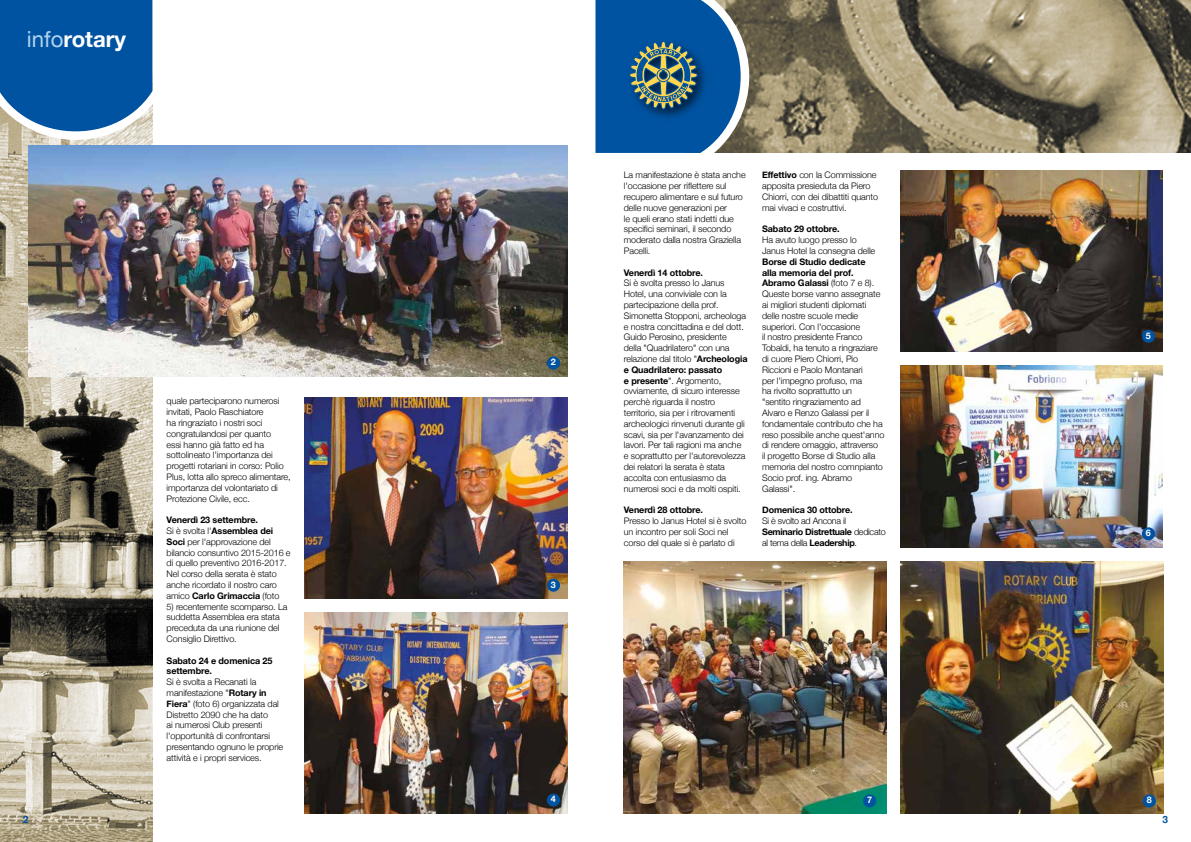
<style>
.page{position:relative;width:1191px;height:842px;background:#fff}
.page>*{position:absolute;margin:0;border:0;box-sizing:border-box;transform-origin:0 0}
.t1{font:700 22.2px "Helvetica Neue";color:#fff}
.t2{font:700 10px "Helvetica Neue";color:#0053a1}
.t3{font:300 9px/10.8px "Helvetica Neue";letter-spacing:-.01em;color:#000}
.t4{font:700 9px/10.8px "Helvetica Neue";letter-spacing:-.01em;color:#000}
.t5{font:300 9px/10.8px "Helvetica Neue";letter-spacing:-.03em;color:#000}
.t6{font:700 9px "Helvetica Neue";color:#fff}
.s1{font-weight:400;color:#b0d2f0}
.s2{font-weight:700}
</style>
<div class="page">
<img style="left:900px;top:561px;width:263px;height:253px">
<img style="left:0;top:140px;width:152px;height:702px">
<svg style="left:0;top:0;width:153px;height:140px;background:#2268a9"></svg>
<img style="left:749px;top:0;width:442px;height:153px">
<svg style="left:595px;top:0;width:154px;height:153px;background:#276598"></svg>
<img style="left:305px;top:398px;width:262px;height:201px">
<img style="left:305px;top:612px;width:262px;height:202px">
<div style="left:1142px;top:794px;width:14px;height:13px;background:#0053a1;border-radius:50%"></div>
<img style="left:900px;top:170px;width:262px;height:182px">
<img style="left:900px;top:366px;width:262px;height:181px">
<div style="left:1141px;top:330px;width:14px;height:13px;background:#0053a1;border-radius:50%"></div>
<div style="left:1141px;top:527px;width:14px;height:13px;background:#0053a1;border-radius:50%"></div>
<img style="left:28px;top:145px;width:539px;height:232px">
<div style="left:547px;top:356px;width:13px;height:13px;background:#0053a1;border-radius:50%"></div>
<div style="left:547px;top:579px;width:13px;height:13px;background:#0053a1;border-radius:50%"></div>
<div style="left:547px;top:793px;width:13px;height:13px;background:#0053a1;border-radius:50%"></div>
<img style="left:624px;top:561px;width:262px;height:253px">
<div style="left:863px;top:794px;width:13px;height:13px;background:#0053a1;border-radius:50%"></div>
<h1 class="t1" style="left:27px;top:26px;width:101px"><span class="s1">info</span>rotary</h1>
<p class="t3" style="left:167px;top:395px;width:126px">quale parteciparono numerosi invitati, Paolo Raschiatore<br>ha ringraziato i nostri soci congratulandosi per quanto<br>essi hanno già fatto ed ha sottolineato l'importanza dei progetti rotariani in corso: Polio<br>Plus, lotta allo spreco alimentare, importanza del volontariato di<br>Protezione Civile, ecc.</p>
<p class="t3" style="left:167px;top:514px;width:126px"><span class="s2">Venerdì 23 settembre.<br></span>Si è svolta l'<span class="s2">Assemblea dei<br>Soci</span> per l'approvazione del bilancio consuntivo 2015-2016 e di quello preventivo 2016-2017.<br>Nel corso della serata è stato anche ricordato il nostro caro amico <span class="s2">Carlo Grimaccia</span> (foto</p>
<p class="t3" style="left:167px;top:601px;width:122px">5) recentemente scomparso. La suddetta Assemblea era stata preceduta da una riunione del<br>Consiglio Direttivo.</p>
<p class="t4" style="left:167px;top:655px;width:107px">Sabato 24 e domenica 25 settembre.</p>
<p class="t3" style="left:167px;top:676px;width:118px">Si è svolta a Recanati la manifestazione "<span class="s2">Rotary in<br>Fiera</span>" (foto 6) organizzata dal<br>Distretto 2090 che ha dato<br>ai numerosi Club presenti l'opportunità di confrontarsi presentando ognuno le proprie attività e i propri services.</p>
<p class="t6" style="left:551px;top:356px;width:7px">2</p>
<p class="t6" style="left:551px;top:579px;width:7px">3</p>
<p class="t3" style="left:624px;top:170px;width:123px">La manifestazione è stata anche l'occasione per riflettere sul recupero alimentare e sul futuro delle nuove generazioni per<br>le queli erano stati indetti due specifici seminari, il secondo moderato dalla nostra Graziella<br>Pacelli.</p>
<p class="t4" style="left:624px;top:267px;width:81px">Venerdì 14 ottobre.</p>
<p class="t3" style="left:624px;top:278px;width:125px">Si è svolta presso lo Janus<br>Hotel, una conviviale con la partecipazione della prof.<br>Simonetta Stopponi, archeologa e nostra concittadina e del dott.<br>Guido Perosino, presidente<br>della "Quadrilatero" con una relazione dal titolo "<span class="s2">Archeologia e Quadrilatero: passato<br>e presente</span>". Argomento, ovviamente, di sicuro interesse perchè riguarda il nostro territorio, sia per i ritrovamenti archeologici rinvenuti durante gli scavi, sia per l'avanzamento dei lavori. Per tali ragioni ma anche e soprattutto per l'autorevolezza dei relatori la serata è stata accolta con entusiasmo da numerosi soci e da molti ospiti.</p>
<p class="t4" style="left:624px;top:504px;width:81px">Venerdì 28 ottobre.</p>
<p class="t3" style="left:624px;top:515px;width:124px">Presso lo Janus Hotel si è svolto un incontro per soli Soci nel corso del quale si è parlato di</p>
<p class="t3" style="left:762px;top:170px;width:117px"><span class="s2">Effettivo</span> con la Commissione apposita presieduta da Piero<br>Chiorri, con dei dibattiti quanto mai vivaci e costruttivi.</p>
<p class="t4" style="left:762px;top:224px;width:79px">Sabato 29 ottobre.</p>
<p class="t3" style="left:762px;top:234px;width:115px">Ha avuto luogo presso lo<br>Janus Hotel la consegna delle</p>
<p class="t3" style="left:762px;top:256px;width:124px"><span class="s2">Borse di Studio dedicate<br>alla memoria del prof.<br>Abramo Galassi</span> (foto 7 e 8).<br>Queste borse vanno assegnate ai migliori studenti diplomati delle nostre scuole medie superiori. Con l'occasione<br>il nostro presidente Franco<br>Tobaldi, ha tenuto a ringraziare di cuore Piero Chiorri, Pio<br>Riccioni e Paolo Montanari<br>per l'impegno profuso, ma<br>ha rivolto soprattutto un<br>"sentito ringraziamento ad<br>Alvaro e Renzo Galassi per il fondamentale contributo che ha reso possibile anche quest'anno di rendere omaggio, attraverso<br>il progetto Borse di Studio alla memoria del nostro comnpianto<br>Socio prof. ing. Abramo<br>Galassi".</p>
<p class="t4" style="left:762px;top:504px;width:92px">Domenica 30 ottobre.</p>
<p class="t5" style="left:762px;top:515px;width:125px">Si è svolto ad Ancona il<br><span class="s2">Seminario Distrettuale</span> dedicato al tema della <span class="s2">Leadership</span>.</p>
<p class="t6" style="left:551px;top:793px;width:7px">4</p>
<p class="t6" style="left:867px;top:794px;width:7px">7</p>
<p class="t6" style="left:1145px;top:330px;width:7px">5</p>
<p class="t6" style="left:1145px;top:527px;width:7px">6</p>
<p class="t6" style="left:1146px;top:794px;width:7px">8</p>
<p class="t2" style="left:23px;top:814px;width:7px">2</p>
<p class="t2" style="left:1162px;top:814px;width:7px">3</p>
</div>
